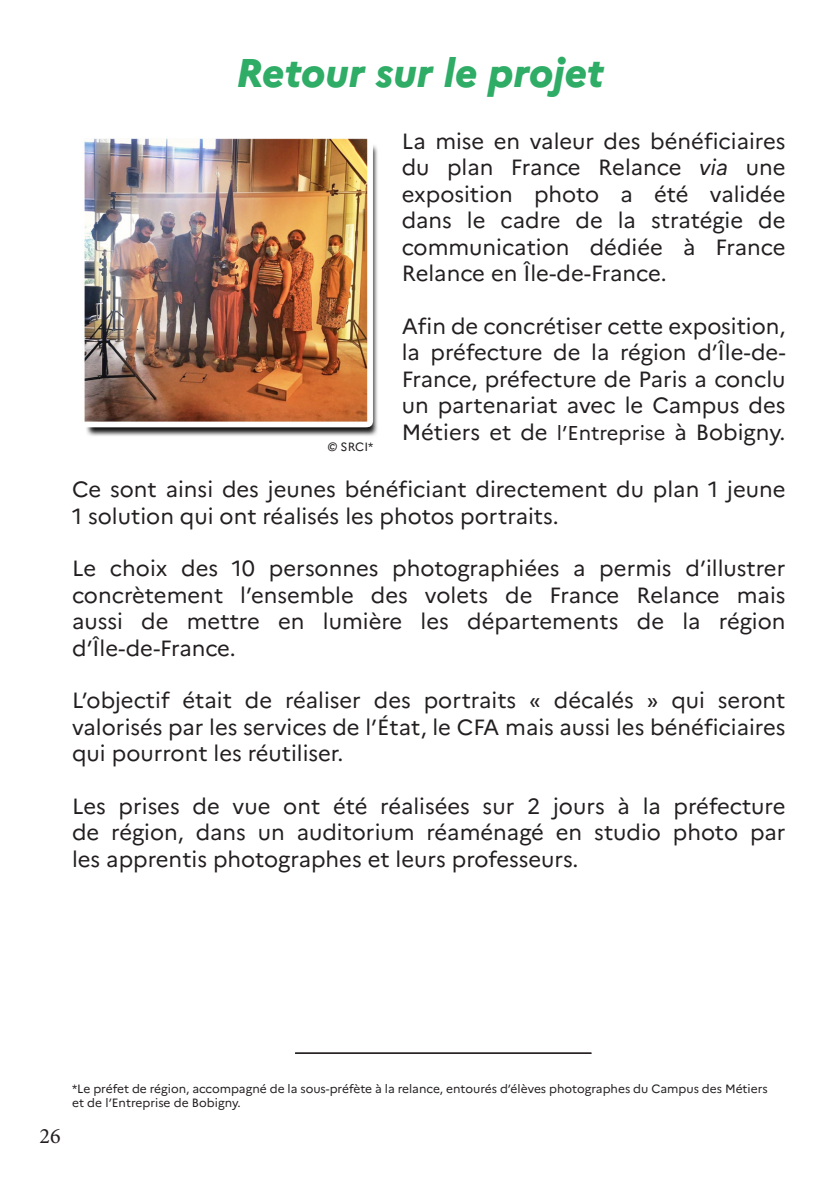
<style>
.page{position:relative;width:840px;height:1191px;background:#fff}
.page>*{position:absolute;margin:0;border:0;box-sizing:border-box;transform-origin:0 0}
.t1{font:italic 800 40px "Marianne";color:#2fac66}
.t2{font:22px/26.4px "Marianne";color:#231f20;text-align:justify}
.t3{font:22px "Minion Pro";color:#231f20}
.t4{font:12px/14.4px "Marianne";color:#231f20}
.s1{font-style:italic}
.s2{font-size:20px}
.s3{font-weight:500;font-style:italic}
</style>
<div class="page">
<img style="left:84px;top:138px;width:294px;height:298px">
<hr style="left:295px;top:1052px;width:296px;height:1px;background:#231f20">
<hr style="left:295px;top:1053px;width:296px;height:1px;background:#231f20">
<p class="t1" style="left:236px;top:48px;width:369px">Retour sur le projet</p>
<p class="t2" style="left:401px;top:128px;width:385px">La mise en valeur des bénéficiaires du plan France Relance <span class="s1">via</span> une exposition photo a été validée dans le cadre de la stratégie de communication dédiée à France Relance en Île-de-France.</p>
<p class="t2" style="left:401px;top:313px;width:385px">Afin de concrétiser cette exposition, la préfecture de la région d’Île-de-France, préfecture de Paris a conclu un partenariat avec le Campus des Métiers et de <span class="s2">l’Entreprise</span> à Bobigny.</p>
<p class="t4" style="left:327px;top:439px;width:47px"><span class="s3">©</span> SRCI*</p>
<p class="t2" style="left:72px;top:476px;width:714px">Ce sont ainsi des jeunes bénéficiant directement du plan 1 jeune<br>1 solution qui ont réalisés les photos portraits.</p>
<p class="t2" style="left:72px;top:555px;width:714px">Le choix des 10 personnes photographiées a permis d’illustrer concrètement l’ensemble des volets de France Relance mais aussi de mettre en lumière les départements de la région d’Île-de-France.</p>
<p class="t2" style="left:72px;top:687px;width:714px">L’objectif était de réaliser des portraits « décalés » qui seront valorisés par les services de l’État, le CFA mais aussi les bénéficiaires qui pourront les réutiliser.</p>
<p class="t2" style="left:72px;top:793px;width:714px">Les prises de vue ont été réalisées sur 2 jours à la préfecture de région, dans un auditorium réaménagé en studio photo par les apprentis photographes et leurs professeurs.</p>
<p class="t3" style="left:40px;top:1121px;width:23px">26</p>
<p class="t4" style="left:72px;top:1081px;width:697px">*Le préfet de région, accompagné de la sous-préfète à la relance, entourés d’élèves photographes du Campus des Métiers et de l’Entreprise de Bobigny.</p>
</div>
